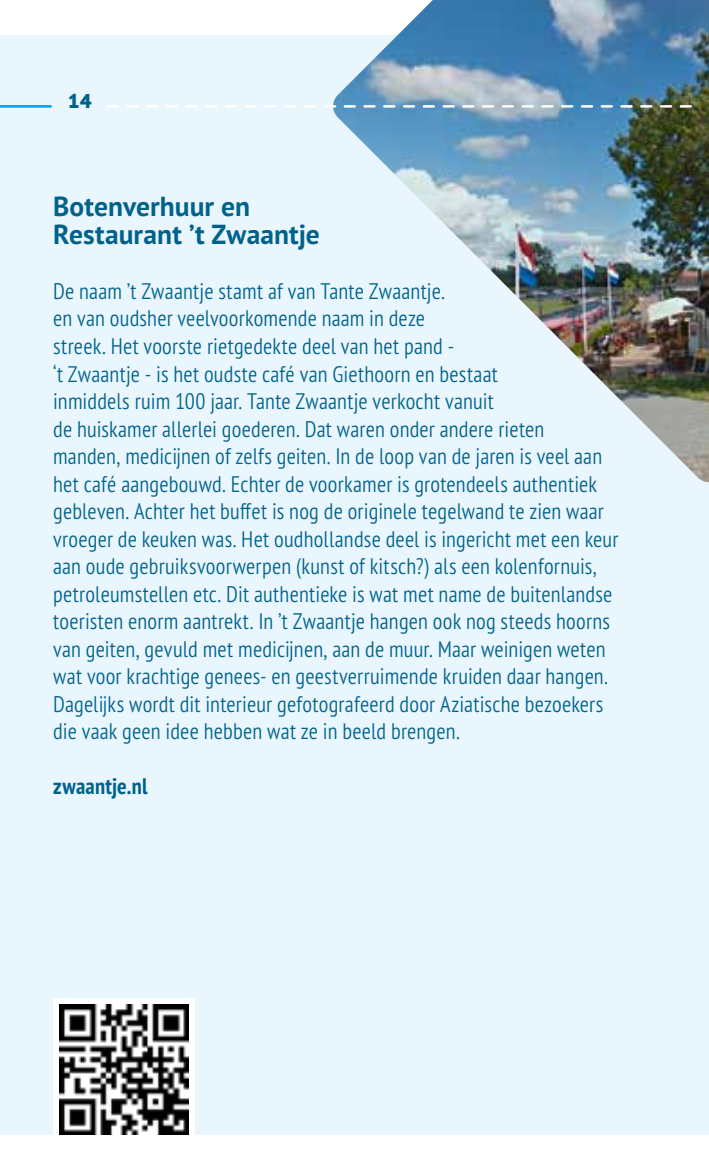
<style>
.page{position:relative;width:709px;height:1170px;background:#fff}
.page>*{position:absolute;margin:0;border:0;box-sizing:border-box;transform-origin:0 0}
.t1{font:700 27.5px/27.5px "PT Sans Pro";color:#00628b}
.t2{font:300 condensed 22.5px/27.5px "PT Sans Pro";letter-spacing:.01em;color:#00628b}
.t3{font:700 condensed 22.5px "PT Sans Pro";letter-spacing:.01em;color:#00628b}
.t4{font:900 20px "PT Sans Pro";color:#00628b}
</style>
<div class="page">
<div style="left:0;top:35px;width:709px;height:1099px;background:#eaf6fe"></div>
<img style="left:333px;top:0;width:376px;height:482px">
<svg style="left:108px;top:105px;width:582px;height:3px"></svg>
<div style="left:53px;top:998px;width:142px;height:171px;background:#fff"></div>
<img style="left:59px;top:1004px;width:130px;height:129px">
<hr style="left:0;top:105px;width:51px;height:3px;background:#009fe3">
<p class="t4" style="left:67px;top:87px;width:26px">14</p>
<p class="t1" style="left:53px;top:192px;width:268px">Botenverhuur en<br>Restaurant ’t Zwaantje</p>
<p class="t2" style="left:53px;top:276px;width:567px">De naam ’t Zwaantje stamt af van Tante Zwaantje.<br>en van oudsher veelvoorkomende naam in deze<br>streek. Het voorste rietgedekte deel van het pand -<br>‘t Zwaantje - is het oudste café van Giethoorn en bestaat<br>inmiddels ruim 100 jaar. Tante Zwaantje verkocht vanuit<br>de huiskamer allerlei goederen. Dat waren onder andere rieten<br>manden, medicijnen of zelfs geiten. In de loop van de jaren is veel aan het café aangebouwd. Echter de voorkamer is grotendeels authentiek gebleven. Achter het buffet is nog de originele tegelwand te zien waar vroeger de keuken was. Het oudhollandse deel is ingericht met een keur aan oude gebruiksvoorwerpen (kunst of kitsch?) als een kolenfornuis, petroleumstellen etc. Dit authentieke is wat met name de buitenlandse toeristen enorm aantrekt. In ’t Zwaantje hangen ook nog steeds hoorns van geiten, gevuld met medicijnen, aan de muur. Maar weinigen weten wat voor krachtige genees- en geestverruimende kruiden daar hangen.<br>Dagelijks wordt dit interieur gefotografeerd door Aziatische bezoekers die vaak geen idee hebben wat ze in beeld brengen.</p>
<p class="t3" style="left:53px;top:771px;width:96px">zwaantje.nl</p>
</div>
